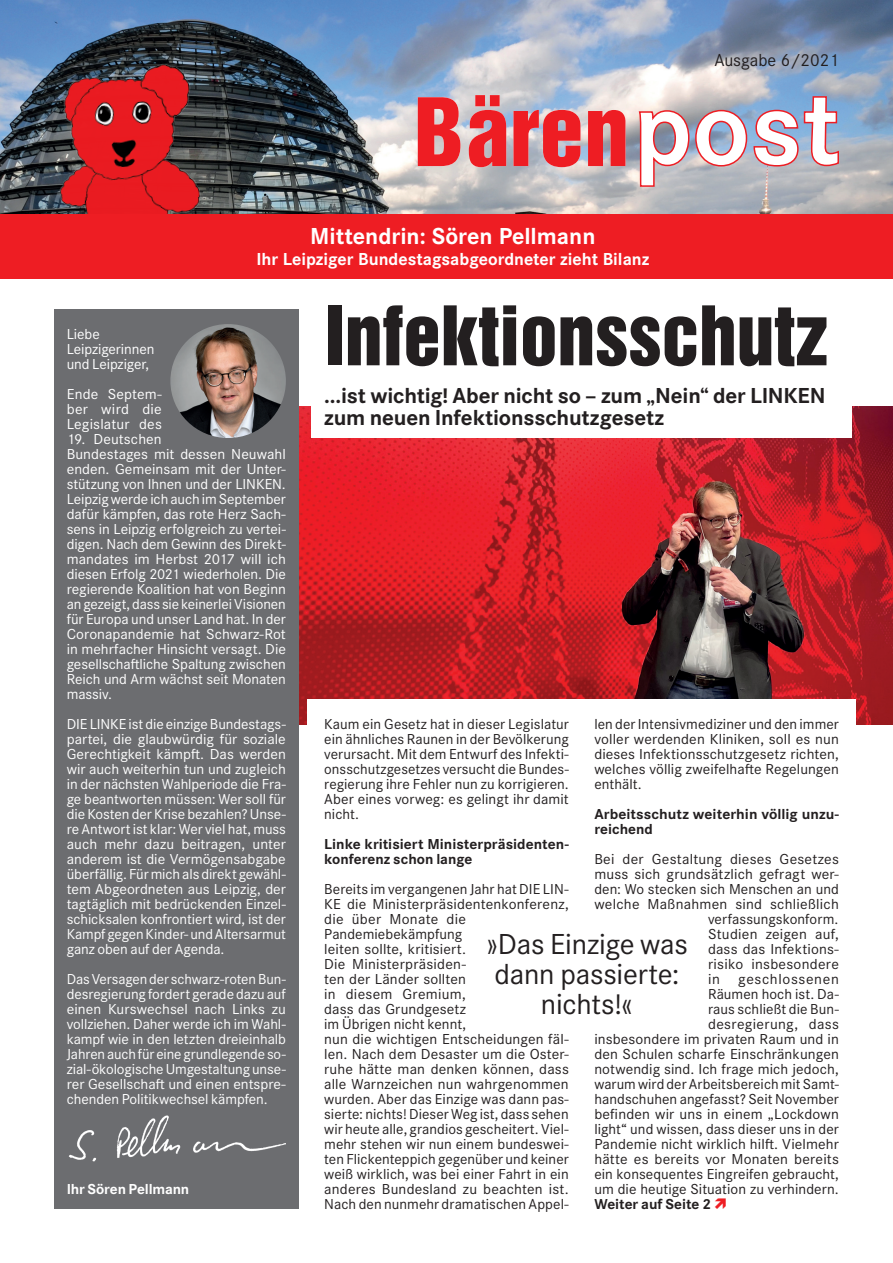
<style>
.page{position:relative;width:893px;height:1263px;background:#fff}
.page>*{position:absolute;margin:0;border:0;box-sizing:border-box;transform-origin:0 0}
.t1{font:75px "Helvetica Inserat LT";color:#231f20}
.t2{font:30px/30px "Corporate S Pro";letter-spacing:-.01em;color:#231f20;text-align:center}
.t3{font:700 24px "Corporate S";color:#fff}
.t4{font:700 22.5px/22.5px "Corporate S Pro";letter-spacing:-.01em;color:#231f20}
.t5{font:700 18px "Corporate S";color:#fff}
.t6{font:18px "Corporate S";color:#231f20}
.t7{font:15px/15px "Corporate S Pro";letter-spacing:.005em;color:#231f20;text-align:justify}
.t8{font:15px/15px "Corporate S Pro";letter-spacing:-.005em;color:#fff;text-align:justify}
.t9{font:15px/15px "Corporate S Pro";letter-spacing:.005em;color:#231f20;text-align:right;scale:1.04 1}
.t10{font:15px/15px "Corporate S Pro";letter-spacing:-.005em;color:#fff;text-align:justify;scale:1.04 1}
.t11{font:700 15px/15px "Corporate S Pro";color:#231f20}
.t12{font:700 15px/15px "Corporate S Pro";color:#231f20;scale:1.04 1}
.t13{font:700 15px "Corporate S Pro";letter-spacing:-.01em;color:#fff}
</style>
<div class="page">
<img style="left:0;top:0;width:893px;height:214px">
<img style="left:41px;top:52px;width:168px;height:162px">
<div style="left:0;top:214px;width:893px;height:65px;background:#ee1d23"></div>
<svg style="left:418px;top:95px;width:207px;height:72px;background:#dd666d"></svg>
<svg style="left:638px;top:95px;width:202px;height:93px"></svg>
<img style="left:299px;top:406px;width:594px;height:319px">
<div style="left:54px;top:309px;width:245px;height:900px;background:#6c6d70"></div>
<img style="left:68px;top:1115px;width:217px;height:47px">
<img style="left:170px;top:324px;width:116px;height:114px">
<div style="left:307px;top:699px;width:549px;height:530px;background:#fff"></div>
<div style="left:311px;top:375px;width:541px;height:63px;background:#fff"></div>
<h3 class="t3" style="left:310px;top:219px;width:287px">Mittendrin: Sören Pellmann</h3>
<p class="t5" style="left:256px;top:247px;width:395px">Ihr Leipziger Bundestagsabgeordneter zieht Bilanz</p>
<p class="t6" style="left:714px;top:48px;width:126px">Ausgabe 6/2021</p>
<p class="t8" style="left:67px;top:325px;width:89px;text-align:left">Liebe<br>Leipzigerinnen und Leipziger,</p>
<p class="t10" style="left:67px;top:385px;width:93px">Ende Septem&shy;ber wird die Legislatur des</p>
<p class="t10" style="left:67px;top:430px;width:212px;text-align:left">19. Deutschen<br>Bundestages mit dessen Neuwahl enden. Gemeinsam mit der Unter&shy;stützung von Ihnen und der LINKEN.<br>Leipzig werde ich auch im September dafür kämpfen, das rote Herz Sach&shy;sens in Leipzig erfolgreich zu vertei&shy;digen. Nach dem Gewinn des Direkt&shy;mandates im Herbst 2017 will ich diesen Erfolg 2021 wiederholen. Die regierende Koalition hat von Beginn an gezeigt, dass sie keinerlei Visionen für Europa und unser Land hat. In der<br>Coronapandemie hat Schwarz-Rot in mehrfacher Hinsicht versagt. Die gesellschaftliche Spaltung zwischen<br>Reich und Arm wächst seit Monaten massiv.</p>
<p class="t8" style="left:67px;top:715px;width:221px">DIE LINKE ist die einzige Bundestags&shy;partei, die glaubwürdig für soziale Gerechtigkeit kämpft. Das werden wir auch weiterhin tun und zugleich in der nächsten Wahlperiode die Fra&shy;ge beantworten müssen: Wer soll für die Kosten der Krise bezahlen? Unse&shy;re Antwort ist klar: Wer viel hat, muss auch mehr dazu beitragen, unter anderem ist die Vermögensabgabe überfällig. Für mich als direkt gewähl&shy;tem Abgeordneten aus Leipzig, der tagtäglich mit bedrückenden Einzel&shy;schicksalen konfrontiert wird, ist der Kampf gegen Kinder- und Altersarmut ganz oben auf der Agenda.</p>
<p class="t8" style="left:67px;top:970px;width:221px">Das Versagen der schwarz-roten Bun&shy;desregierung fordert gerade dazu auf einen Kurswechsel nach Links zu vollziehen. Daher werde ich im Wahl&shy;kampf wie in den letzten dreieinhalb Jahren auch für eine grundlegende so&shy;zial-ökologische Umgestaltung unse&shy;rer Gesellschaft und einen entspre&shy;chenden Politikwechsel kämpfen.</p>
<p class="t13" style="left:67px;top:1177px;width:124px">Ihr Sören Pellmann</p>
<h1 class="t1" style="left:324px;top:291px;width:506px">Infektionsschutz</h1>
<h3 class="t4" style="left:324px;top:382px;width:503px">...ist wichtig! Aber nicht so – zum „Nein“ der LINKEN zum neuen Infektionsschutzgesetz</h3>
<p class="t7" style="left:324px;top:715px;width:246px">Kaum ein Gesetz hat in dieser Legislatur ein ähnliches Raunen in der Bevölkerung verursacht. Mit dem Entwurf des Infekti&shy;onsschutzgesetzes versucht die Bundes&shy;regierung ihre Fehler nun zu korrigieren.<br>Aber eines vorweg: es gelingt ihr damit nicht.</p>
<p class="t11" style="left:324px;top:835px;width:246px">Linke kritisiert Ministerpräsidenten&shy;konferenz schon lange</p>
<p class="t7" style="left:324px;top:880px;width:246px;text-align:left">Bereits im vergangenen Jahr hat DIE LIN-<br>KE die Ministerpräsidentenkonferenz, die über Monate die<br>Pandemiebekämpfung<br>leiten sollte, kritisiert.<br>Die Ministerpräsiden-<br>ten der Länder sollten<br>in diesem Gremium,<br>dass das Grundgesetz<br>im Übrigen nicht kennt,<br>nun die wichtigen Entscheidungen fäl&shy;len. Nach dem Desaster um die Oster&shy;ruhe hätte man denken können, dass alle Warnzeichen nun wahrgenommen wurden. Aber das Einzige was dann pas&shy;sierte: nichts! Dieser Weg ist, dass sehen wir heute alle, grandios gescheitert. Viel&shy;mehr stehen wir nun einem bundeswei&shy;ten Flickenteppich gegenüber und keiner weiß wirklich, was bei einer Fahrt in ein anderes Bundesland zu beachten ist.<br>Nach den nunmehr dramatischen Appel-</p>
<p class="t7" style="left:594px;top:715px;width:246px">len der Intensivmediziner und den immer voller werdenden Kliniken, soll es nun dieses Infektionsschutzgesetz richten, welches völlig zweifelhafte Regelungen enthält.</p>
<p class="t12" style="left:594px;top:805px;width:237px">Arbeitsschutz weiterhin völlig unzu&shy;reichend</p>
<p class="t9" style="left:594px;top:850px;width:237px">Bei der Gestaltung dieses Gesetzes muss sich grundsätzlich gefragt wer&shy;den: Wo stecken sich Menschen an und welche Maßnahmen sind schließlich verfassungskonform.<br>Studien zeigen auf,<br>dass das Infektions-<br>risiko insbesondere<br>in geschlossenen<br>Räumen hoch ist. Da-<br>raus schließt die Bun-<br>desregierung, dass<br>insbesondere im privaten Raum und in den Schulen scharfe Einschränkungen notwendig sind. Ich frage mich jedoch, warum wird der Arbeitsbereich mit Samt&shy;handschuhen angefasst? Seit November befinden wir uns in einem „Lockdown light“ und wissen, dass dieser uns in der<br>Pandemie nicht wirklich hilft. Vielmehr hätte es bereits vor Monaten bereits ein konsequentes Eingreifen gebraucht, um die heutige Situation zu verhindern.</p>
<p class="t11" style="left:594px;top:1195px;width:118px">Weiter auf Seite 2</p>
<h2 class="t2" style="left:486px;top:927px;width:203px">»Das Einzige was dann passierte: nichts!«</h2>
</div>
